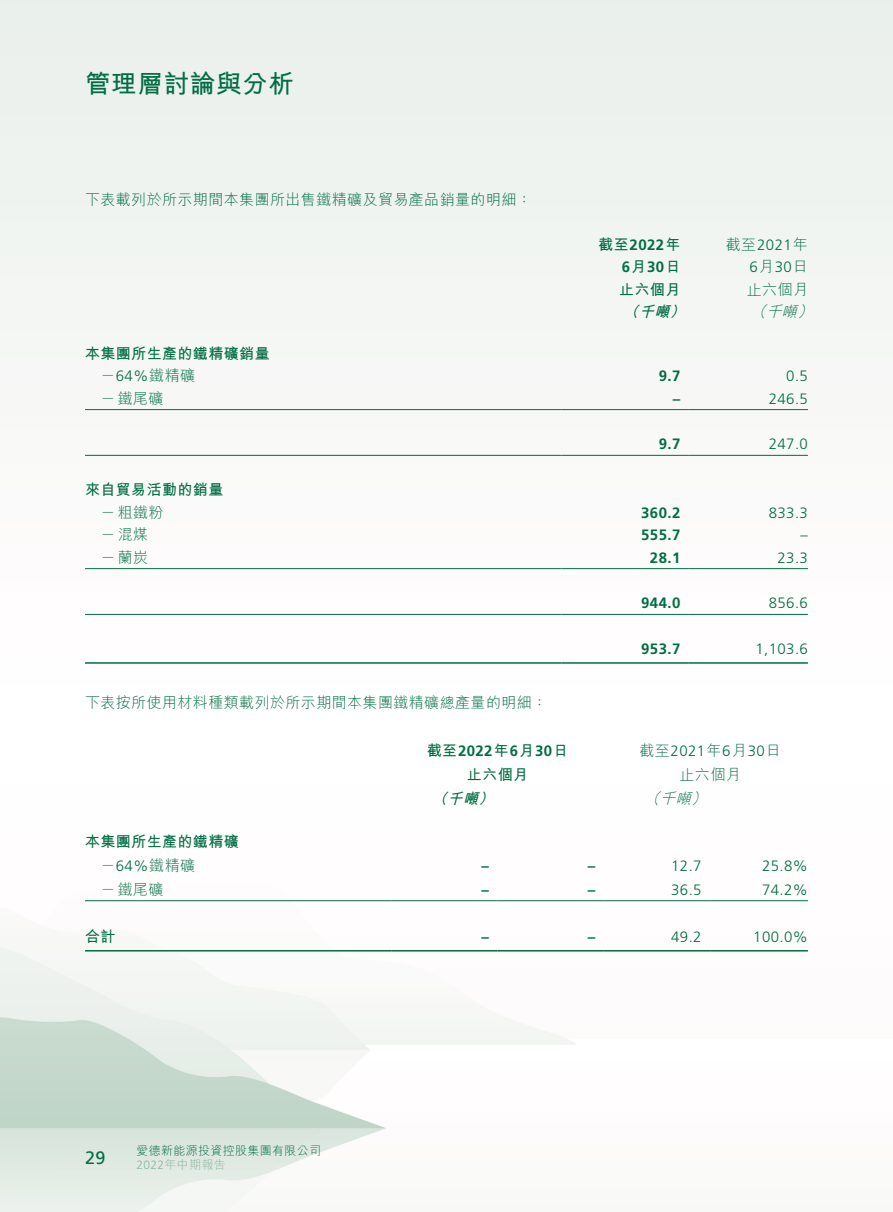
<style>
.page{position:relative;width:893px;height:1212px;background:#fff}
.page>*{position:absolute;margin:0;border:0;box-sizing:border-box;transform-origin:0 0}
.t1{font:700 25.5px "M Hei HK";letter-spacing:.03em;color:#006e43}
.t2{font:18px "Frutiger LT Std";color:#006e43}
.t3{font:300 15px "M Hei HK";letter-spacing:.03em;color:#006e43}
.t4{font:300 15px/22.5px "Frutiger LT Std";letter-spacing:.03em;color:#006e43;text-align:right}
.t5{font:700 15px/22.5px "Frutiger LT Std";letter-spacing:.03em;color:#006e43;text-align:right}
.t6{font:700 15px "M Hei HK";letter-spacing:.03em;color:#006e43}
.t7{font:italic 300 15px "M Hei HK";color:#006e43}
.t8{font:italic 700 15px "M Hei HK";color:#006e43}
.t9{font:300 12px "M Hei HK";letter-spacing:.03em;color:#006e43}
.t10{font:300 12px "M Hei HK";letter-spacing:.03em;color:#8cb59c}
.s1{font-family:"Frutiger LT Std"}
.s2{font-family:"M Hei HK"}
</style>
<div class="page">
<hr style="left:85px;top:409px;width:476px;height:1px;background:#006e43">
<hr style="left:561px;top:409px;width:128px;height:1px;background:#006e43">
<hr style="left:689px;top:409px;width:119px;height:1px;background:#006e43">
<hr style="left:85px;top:455px;width:476px;height:1px;background:#006e43">
<hr style="left:561px;top:455px;width:128px;height:1px;background:#006e43">
<hr style="left:689px;top:455px;width:119px;height:1px;background:#006e43">
<hr style="left:85px;top:568px;width:476px;height:1px;background:#006e43">
<hr style="left:561px;top:568px;width:128px;height:1px;background:#006e43">
<hr style="left:689px;top:568px;width:119px;height:1px;background:#006e43">
<hr style="left:85px;top:614px;width:476px;height:1px;background:#006e43">
<hr style="left:561px;top:614px;width:128px;height:1px;background:#006e43">
<hr style="left:689px;top:614px;width:119px;height:1px;background:#006e43">
<hr style="left:85px;top:662px;width:476px;height:2px;background:#006e43">
<hr style="left:561px;top:662px;width:128px;height:2px;background:#006e43">
<hr style="left:689px;top:662px;width:119px;height:2px;background:#006e43">
<hr style="left:85px;top:900px;width:306px;height:1px;background:#006e43">
<hr style="left:391px;top:900px;width:106px;height:1px;background:#006e43">
<hr style="left:497px;top:900px;width:107px;height:1px;background:#006e43">
<hr style="left:604px;top:900px;width:106px;height:1px;background:#006e43">
<hr style="left:710px;top:900px;width:98px;height:1px;background:#006e43">
<hr style="left:85px;top:950px;width:306px;height:1px;background:#006e43">
<hr style="left:391px;top:950px;width:106px;height:1px;background:#006e43">
<hr style="left:497px;top:950px;width:107px;height:1px;background:#006e43">
<hr style="left:604px;top:950px;width:106px;height:1px;background:#006e43">
<hr style="left:710px;top:950px;width:98px;height:1px;background:#006e43">
<h1 class="t1" style="left:85px;top:65px;width:210px">管理層討論與分析</h1>
<p class="t3" style="left:85px;top:192px;width:448px">下表載列於所示期間本集團所出售鐵精礦及貿易產品銷量的明細：</p>
<p class="t6" style="left:85px;top:342px;width:186px">本集團所生產的鐵精礦銷量</p>
<p class="t3" style="left:100px;top:368px;width:96px">－<span class="s1">64%</span>鐵精礦</p>
<p class="t3" style="left:100px;top:390px;width:65px">－鐵尾礦</p>
<p class="t6" style="left:85px;top:479px;width:140px">來自貿易活動的銷量</p>
<p class="t3" style="left:100px;top:504px;width:65px">－粗鐵粉</p>
<p class="t3" style="left:100px;top:527px;width:49px">－混煤</p>
<p class="t3" style="left:100px;top:549px;width:49px">－蘭炭</p>
<p class="t4" style="left:726px;top:234px;width:84px"><span class="s2">截至</span>2021<span class="s2">年<br></span>6<span class="s2">月</span>30<span class="s2">日</span></p>
<p class="t3" style="left:747px;top:282px;width:63px">止六個月</p>
<p class="t7" style="left:797px;top:304px;width:20px">(</p>
<p class="t5" style="left:598px;top:233px;width:84px"><span class="s2">截至</span>2022<span class="s2">年<br></span>6<span class="s2">月</span>30<span class="s2">日</span></p>
<p class="t6" style="left:619px;top:278px;width:63px">止六個月</p>
<p class="t8" style="left:670px;top:301px;width:22px">）</p>
<p class="t7" style="left:751px;top:304px;width:20px">（</p>
<p class="t8" style="left:624px;top:301px;width:22px">（</p>
<p class="t7" style="left:767px;top:304px;width:36px">千噸</p>
<p class="t8" style="left:639px;top:301px;width:37px">千噸</p>
<p class="t5" style="left:659px;top:365px;width:23px">9.7</p>
<p class="t4" style="left:786px;top:365px;width:23px">0.5</p>
<p class="t5" style="left:673px;top:387px;width:9px">–</p>
<p class="t4" style="left:769px;top:387px;width:41px">246.5</p>
<p class="t5" style="left:659px;top:433px;width:23px">9.7</p>
<p class="t4" style="left:769px;top:433px;width:41px">247.0</p>
<p class="t5" style="left:641px;top:501px;width:41px">360.2</p>
<p class="t4" style="left:769px;top:501px;width:41px">833.3</p>
<p class="t5" style="left:641px;top:524px;width:41px">555.7</p>
<p class="t4" style="left:800px;top:524px;width:9px">–</p>
<p class="t5" style="left:650px;top:546px;width:32px">28.1</p>
<p class="t4" style="left:777px;top:546px;width:32px">23.3</p>
<p class="t5" style="left:641px;top:592px;width:41px">944.0</p>
<p class="t4" style="left:769px;top:592px;width:41px">856.6</p>
<p class="t5" style="left:641px;top:638px;width:41px">953.7</p>
<p class="t4" style="left:755px;top:638px;width:54px">1,103.6</p>
<p class="t3" style="left:85px;top:695px;width:464px">下表按所使用材料種類載列於所示期間本集團鐵精礦總產量的明細：</p>
<p class="t5" style="left:427px;top:739px;width:143px"><span class="s2">截至</span>2022<span class="s2">年</span>6<span class="s2">月</span>30<span class="s2">日</span></p>
<p class="t6" style="left:467px;top:763px;width:63px">止六個月</p>
<p class="t4" style="left:639px;top:740px;width:143px"><span class="s2">截至</span>2021<span class="s2">年</span>6<span class="s2">月</span>30<span class="s2">日</span></p>
<p class="t3" style="left:679px;top:767px;width:63px">止六個月</p>
<p class="t7" style="left:691px;top:791px;width:20px">(</p>
<p class="t8" style="left:478px;top:787px;width:22px">）</p>
<p class="t7" style="left:645px;top:791px;width:20px">（</p>
<p class="t8" style="left:432px;top:787px;width:22px">（</p>
<p class="t7" style="left:660px;top:791px;width:36px">千噸</p>
<p class="t8" style="left:448px;top:787px;width:37px">千噸</p>
<p class="t6" style="left:85px;top:830px;width:155px">本集團所生產的鐵精礦</p>
<p class="t3" style="left:100px;top:857px;width:96px">－<span class="s1">64%</span>鐵精礦</p>
<p class="t3" style="left:100px;top:881px;width:65px">－鐵尾礦</p>
<p class="t6" style="left:85px;top:925px;width:32px">合計</p>
<p class="t9" style="left:137px;top:1145px;width:186px">愛德新能源投資控股集團有限公司</p>
<p class="t2" style="left:85px;top:1147px;width:22px">29</p>
<p class="t10" style="left:137px;top:1158px;width:91px"><span class="s1">2022</span>年中期報告</p>
<p class="t5" style="left:481px;top:854px;width:9px">–</p>
<p class="t5" style="left:588px;top:854px;width:9px">–</p>
<p class="t4" style="left:671px;top:854px;width:32px">12.7</p>
<p class="t4" style="left:762px;top:854px;width:47px">25.8%</p>
<p class="t5" style="left:481px;top:878px;width:9px">–</p>
<p class="t5" style="left:588px;top:878px;width:9px">–</p>
<p class="t4" style="left:671px;top:878px;width:32px">36.5</p>
<p class="t4" style="left:762px;top:878px;width:47px">74.2%</p>
<p class="t5" style="left:481px;top:925px;width:9px">–</p>
<p class="t5" style="left:588px;top:925px;width:9px">–</p>
<p class="t4" style="left:671px;top:926px;width:32px">49.2</p>
<p class="t4" style="left:753px;top:926px;width:56px">100.0%</p>
</div>
